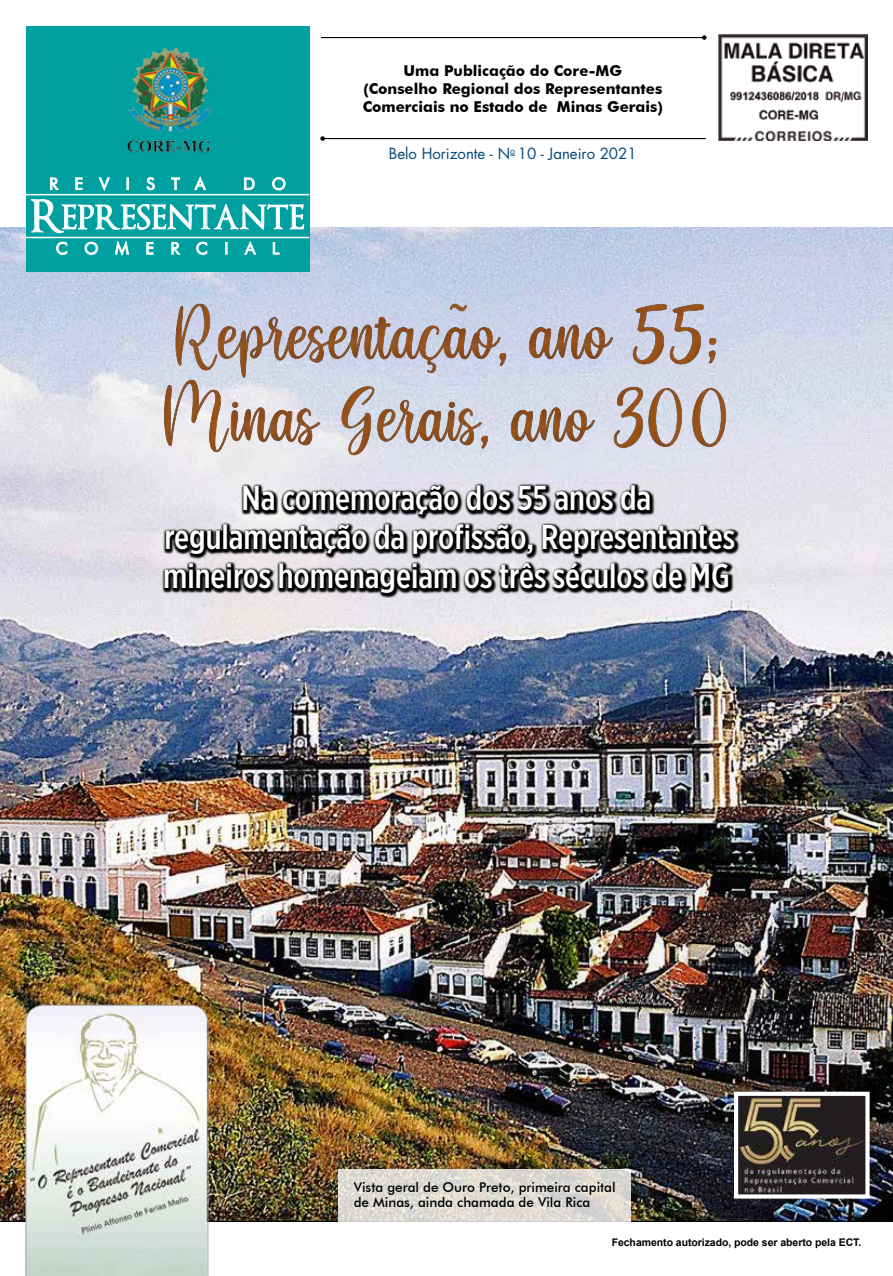
<style>
.page{position:relative;width:893px;height:1276px;background:#fff}
.page>*{position:absolute;margin:0;border:0;box-sizing:border-box;transform-origin:0 0}
.t1{font:116.85px/82.7px "flashback";color:#9e5418}
.t2{font:43.5px "Optimus Princeps";color:#fff}
.t3{font:500 34.5px/39px "Gotham X Narrow";color:#fff;text-align:center}
.t4{font:16.5px "Futura BT";letter-spacing:1em;color:#fff}
.t5{font:700 15px/18px "Futura BT";color:#000;text-align:center}
.t6{font:15px "Futura LT";color:#00477a}
.t7{font:500 13.5px/15px "Futura BT";color:#000}
.t8{font:700 10.5px "Arial";letter-spacing:-.005em;color:#000}
</style>
<div class="page">
<img style="left:0;top:228px;width:893px;height:993px">
<div style="left:26px;top:26px;width:283px;height:246px;background:#009fa0"></div>
<img style="left:126px;top:47px;width:87px;height:106px">
<svg style="left:50px;top:177px;width:9px;height:13px"></svg>
<svg style="left:75px;top:177px;width:8px;height:13px"></svg>
<svg style="left:99px;top:177px;width:11px;height:14px"></svg>
<svg style="left:127px;top:178px;width:2px;height:12px"></svg>
<svg style="left:146px;top:177px;width:9px;height:13px"></svg>
<svg style="left:171px;top:177px;width:9px;height:13px"></svg>
<svg style="left:194px;top:176px;width:12px;height:14px"></svg>
<svg style="left:244px;top:177px;width:11px;height:13px"></svg>
<svg style="left:272px;top:177px;width:14px;height:13px"></svg>
<svg style="left:56px;top:242px;width:11px;height:13px"></svg>
<svg style="left:85px;top:242px;width:13px;height:13px"></svg>
<svg style="left:115px;top:240px;width:14px;height:16px"></svg>
<svg style="left:146px;top:242px;width:7px;height:13px"></svg>
<svg style="left:171px;top:242px;width:9px;height:13px"></svg>
<svg style="left:196px;top:242px;width:11px;height:13px"></svg>
<svg style="left:225px;top:242px;width:2px;height:12px"></svg>
<svg style="left:244px;top:241px;width:12px;height:14px"></svg>
<svg style="left:273px;top:242px;width:7px;height:13px"></svg>
<svg style="left:31px;top:199px;width:274px;height:34px"></svg>
<hr style="left:26px;top:237px;width:283px;height:1px;background:#fff">
<hr style="left:26px;top:194px;width:283px;height:1px;background:#fff">
<hr style="left:321px;top:37px;width:383px;height:1px;background:#000">
<svg style="left:702px;top:35px;width:4px;height:5px"></svg>
<hr style="left:323px;top:138px;width:383px;height:1px;background:#000">
<svg style="left:320px;top:136px;width:5px;height:5px"></svg>
<img style="left:718px;top:35px;width:149px;height:106px">
<svg style="left:26px;top:1004px;width:182px;height:272px"></svg>
<div style="left:147px;top:283px;width:596px;height:191px;background:#825d41;opacity:.5"></div>
<svg style="left:162px;top:482px;width:578px;height:116px;background:#757477"></svg>
<img style="left:739px;top:1096px;width:126px;height:97px">
<div style="left:734px;top:1091px;width:136px;height:107px;border:4px solid #fff"></div>
<svg style="left:338px;top:1169px;width:293px;height:52px;background:#dddad3"></svg>
<p class="t5" style="left:363px;top:61px;width:302px">Uma Publicação do Core-MG<br>(Conselho Regional dos Representantes<br>Comerciais no Estado de Minas Gerais)</p>
<p class="t4" style="left:49px;top:174px;width:158px">REVISTA</p>
<p class="t4" style="left:243px;top:174px;width:44px">D O</p>
<p class="t2" style="left:30px;top:195px;width:276px">Representante</p>
<p class="t4" style="left:56px;top:238px;width:225px">COMERCIAL</p>
<p class="t6" style="left:389px;top:144px;width:249px">Belo Horizonte - N<sup>o</sup> 10 - Janeiro 2021</p>
<h1 class="t1" style="left:161px;top:293px;width:572px">Representação, ano 55;<br>Minas Gerais, ano 300</h1>
<p class="t3" style="left:163px;top:478px;width:573px">Na comemoração dos 55 anos da regulamentação da profissão, Representantes mineiros homenageiam os três séculos de MG</p>
<p class="t7" style="left:354px;top:1180px;width:263px">Vista geral de Ouro Preto, primeira capital de Minas, ainda chamada de Vila Rica</p>
<p class="t8" style="left:612px;top:1235px;width:251px">Fechamento autorizado, pode ser aberto pela ECT.</p>
</div>
